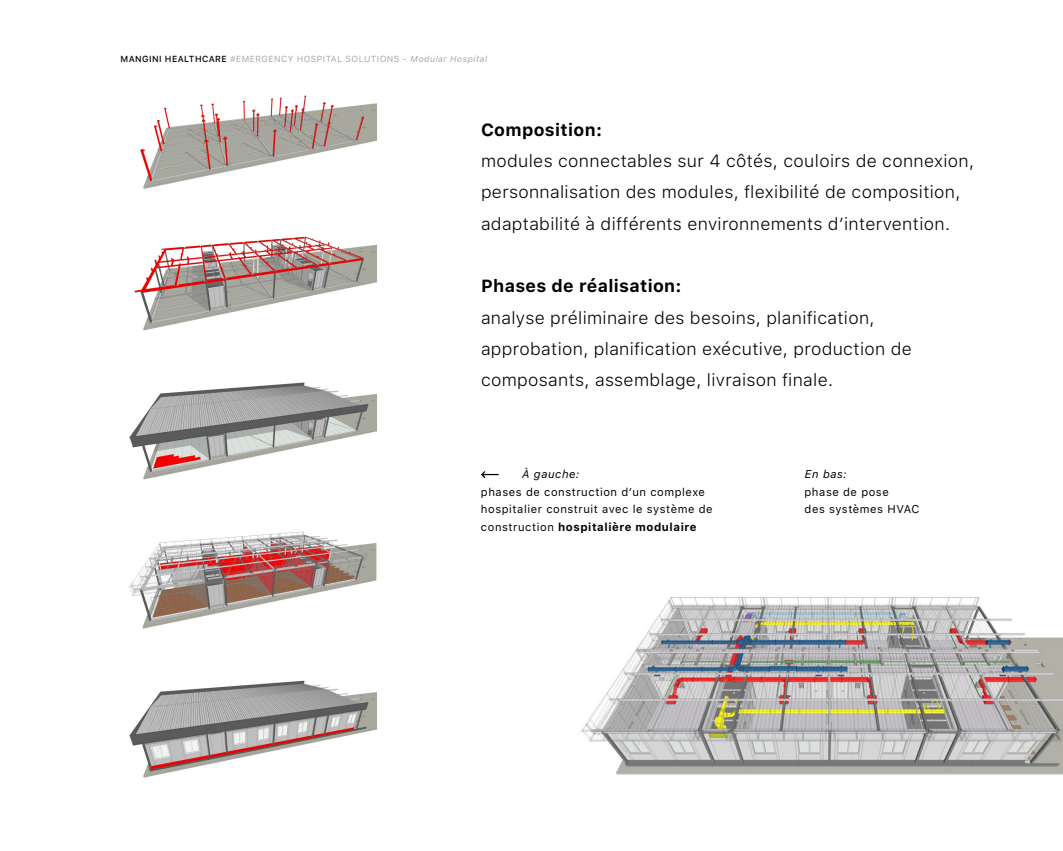
<style>
.page{position:relative;width:1063px;height:851px;background:#fff}
.page>*{position:absolute;margin:0;border:0;box-sizing:border-box;transform-origin:0 0}
.t1{font:300 17.5px/31.2px "SFUI Text";letter-spacing:.02em;color:#000}
.t2{font:700 17.5px "SFUI Text";letter-spacing:.02em;color:#000}
.t3{font:11.25px/17.5px "SFUI Text";letter-spacing:.05em;color:#000}
.t4{font:italic 11.25px "SFUI Text";letter-spacing:.05em;color:#000}
.t5{font:8.75px "SFUI Text";letter-spacing:.05em;color:#a9a7aa}
.s1{font-weight:500;color:#000}
.s2{font-style:italic}
.s3{font-weight:700}
</style>
<div class="page">
<img style="left:129px;top:95px;width:248px;height:683px">
<img style="left:580px;top:597px;width:483px;height:178px">
<svg style="left:481px;top:471px;width:18px;height:7px"></svg>
<p class="t5" style="left:120px;top:52px;width:368px"><span class="s1">MANGINI HEALTHCARE</span> #EMERGENCY HOSPITAL SOLUTIONS - <span class="s2">Modular Hospital</span></p>
<p class="t2" style="left:481px;top:117px;width:123px">Composition:</p>
<p class="t1" style="left:481px;top:145px;width:495px">modules connectables sur 4 côtés, couloirs de connexion, personnalisation des modules, flexibilité de composition, adaptabilité à différents environnements d’intervention.</p>
<p class="t2" style="left:481px;top:273px;width:202px">Phases de réalisation:</p>
<p class="t1" style="left:481px;top:301px;width:432px">analyse préliminaire des besoins, planification, approbation, planification exécutive, production de composants, assemblage, livraison finale.</p>
<p class="t4" style="left:522px;top:466px;width:59px">À gauche:</p>
<p class="t3" style="left:481px;top:482px;width:233px">phases de construction d’un complexe hospitalier construit avec le système de construction <span class="s3">hospitalière modulaire</span></p>
<p class="t4" style="left:805px;top:466px;width:44px">En bas:</p>
<p class="t3" style="left:805px;top:482px;width:117px">phase de pose<br>des systèmes HVAC</p>
</div>
